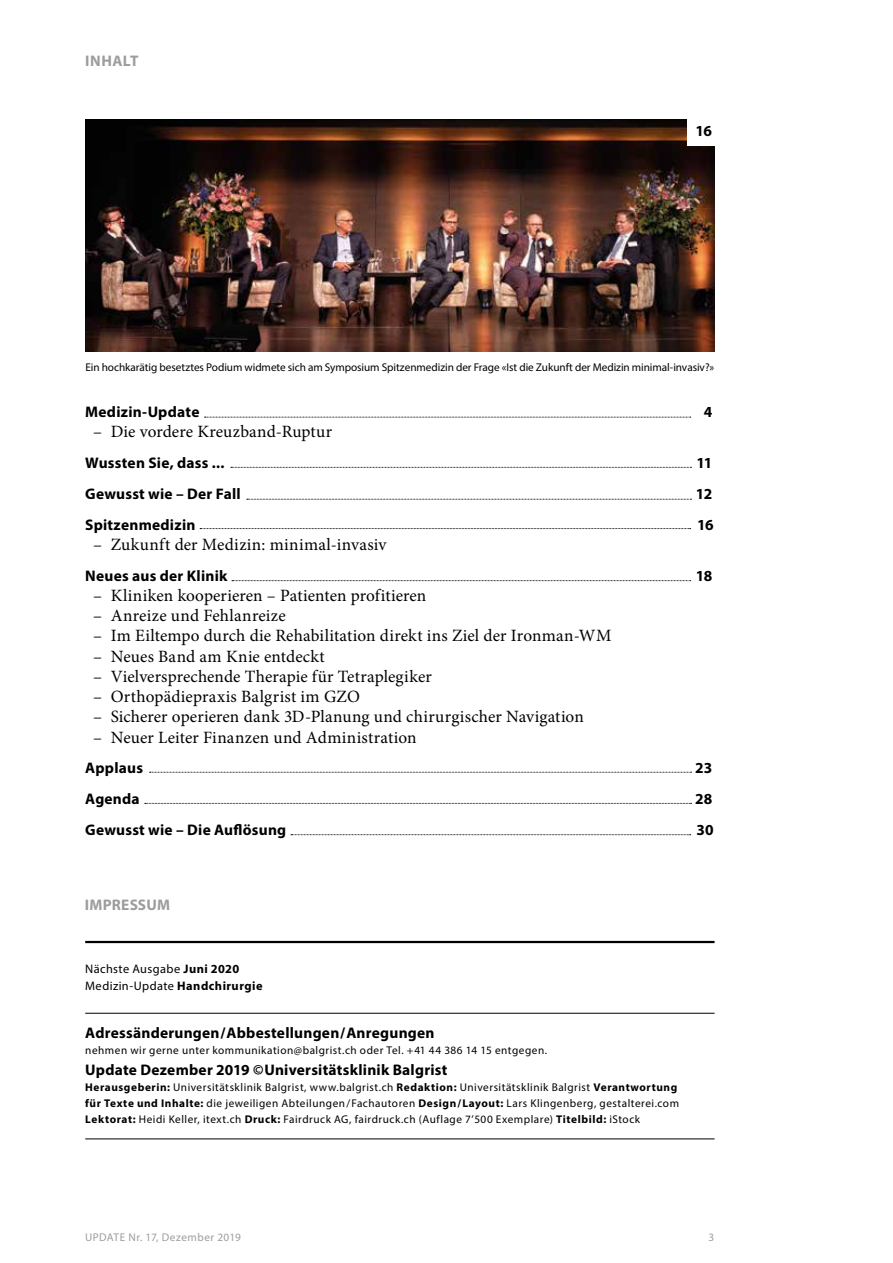
<style>
.page{position:relative;width:893px;height:1263px;background:#fff}
.page>*{position:absolute;margin:0;border:0;box-sizing:border-box;transform-origin:0 0}
.t1{font:17.25px "Minion Pro";letter-spacing:.005em;color:#000}
.t2{font:700 15.3px "Myriad Pro";letter-spacing:.015em;color:#000}
.t3{font:700 15.3px "Myriad Pro";letter-spacing:.015em;color:#9d9d9c}
.t4{font:12.3px/17.5px "Myriad Pro";letter-spacing:.03em;color:#000}
.t5{font:11.25px/15.8px "Myriad Pro";letter-spacing:.045em;color:#000}
.t6{font:11.25px "Myriad Pro";letter-spacing:-.005em;color:#000}
.t7{font:11.25px "Myriad Pro";letter-spacing:.045em;color:#9d9d9c}
.s1{font-weight:700}
</style>
<div class="page">
<hr style="left:85px;top:1139px;width:630px;height:1px;background:#000">
<hr style="left:85px;top:941px;width:630px;height:2px;background:#000">
<hr style="left:85px;top:1013px;width:630px;height:1px;background:#000">
<img style="left:85px;top:119px;width:630px;height:233px">
<svg style="left:204px;top:417px;width:487px;height:1px"></svg>
<svg style="left:247px;top:499px;width:444px;height:1px"></svg>
<svg style="left:200px;top:528px;width:491px;height:1px"></svg>
<svg style="left:232px;top:580px;width:459px;height:1px"></svg>
<svg style="left:150px;top:772px;width:541px;height:1px"></svg>
<svg style="left:145px;top:803px;width:546px;height:1px"></svg>
<svg style="left:291px;top:834px;width:400px;height:1px"></svg>
<svg style="left:231px;top:467px;width:460px;height:1px"></svg>
<div style="left:687px;top:115px;width:29px;height:31px;background:#fff"></div>
<h2 class="t3" style="left:85px;top:50px;width:55px">INHALT</h2>
<h2 class="t2" style="left:695px;top:121px;width:18px">16</h2>
<p class="t6" style="left:85px;top:360px;width:630px">Ein hochkarätig besetztes Podium widmete sich am Symposium Spitzenmedizin der Frage «Ist die Zukunft der Medizin minimal-invasiv?»</p>
<h2 class="t2" style="left:85px;top:402px;width:116px">Medizin-Update</h2>
<h2 class="t2" style="left:704px;top:402px;width:10px">4</h2>
<h1 class="t1" style="left:93px;top:420px;width:241px">– Die vordere Kreuzband-Ruptur</h1>
<h2 class="t2" style="left:85px;top:453px;width:141px">Wussten Sie, dass ...</h2>
<h2 class="t2" style="left:696px;top:453px;width:17px">11</h2>
<h2 class="t2" style="left:85px;top:484px;width:157px">Gewusst wie – Der Fall</h2>
<h2 class="t2" style="left:696px;top:484px;width:18px">12</h2>
<h2 class="t2" style="left:85px;top:514px;width:112px">Spitzenmedizin</h2>
<h2 class="t2" style="left:697px;top:514px;width:18px">16</h2>
<h1 class="t1" style="left:93px;top:533px;width:295px">– Zukunft der Medizin: minimal-invasiv</h1>
<h2 class="t2" style="left:85px;top:565px;width:144px">Neues aus der Klinik</h2>
<h2 class="t2" style="left:696px;top:565px;width:18px">18</h2>
<h1 class="t1" style="left:93px;top:584px;width:335px">– Kliniken kooperieren – Patienten profitieren</h1>
<h1 class="t1" style="left:93px;top:604px;width:194px">– Anreize und Fehlanreize</h1>
<h1 class="t1" style="left:93px;top:624px;width:520px">– Im Eiltempo durch die Rehabilitation direkt ins Ziel der Ironman-WM</h1>
<h1 class="t1" style="left:93px;top:645px;width:233px">– Neues Band am Knie entdeckt</h1>
<h1 class="t1" style="left:93px;top:665px;width:340px">– Vielversprechende Therapie für Tetraplegiker</h1>
<h1 class="t1" style="left:93px;top:685px;width:268px">– Orthopädiepraxis Balgrist im GZO</h1>
<h1 class="t1" style="left:93px;top:705px;width:492px">– Sicherer operieren dank 3D-Planung und chirurgischer Navigation</h1>
<h1 class="t1" style="left:93px;top:726px;width:325px">– Neuer Leiter Finanzen und Administration</h1>
<h2 class="t2" style="left:85px;top:758px;width:59px">Applaus</h2>
<h2 class="t2" style="left:695px;top:758px;width:19px">23</h2>
<h2 class="t2" style="left:85px;top:789px;width:56px">Agenda</h2>
<h2 class="t2" style="left:695px;top:789px;width:19px">28</h2>
<h2 class="t2" style="left:85px;top:820px;width:203px">Gewusst wie – Die Auflösung</h2>
<h2 class="t2" style="left:697px;top:820px;width:19px">30</h2>
<h2 class="t3" style="left:85px;top:895px;width:87px">IMPRESSUM</h2>
<p class="t4" style="left:85px;top:960px;width:179px">Nächste Ausgabe <span class="s1">Juni 2020<br></span>Medizin-Update <span class="s1">Handchirurgie</span></p>
<h2 class="t2" style="left:85px;top:1022px;width:351px">Adressänderungen/Abbestellungen/Anregungen</h2>
<p class="t5" style="left:85px;top:1042px;width:463px">nehmen wir gerne unter kommunikation@balgrist.ch oder Tel. +41 44 386 14 15 entgegen.</p>
<h2 class="t2" style="left:85px;top:1060px;width:364px">Update Dezember 2019 ©Universitätsklinik Balgrist</h2>
<p class="t5" style="left:85px;top:1079px;width:595px"><span class="s1">Herausgeberin:</span> Universitätsklinik Balgrist, www.balgrist.ch <span class="s1">Redaktion:</span> Universitätsklinik Balgrist <span class="s1">Verantwortung für Texte und Inhalte:</span> die jeweiligen Abteilungen/Fachautoren <span class="s1">Design/Layout:</span> Lars Klingenberg, gestalterei.com<br><span class="s1">Lektorat:</span> Heidi Keller, itext.ch <span class="s1">Druck:</span> Fairdruck AG, fairdruck.ch (Auflage 7’500 Exemplare) <span class="s1">Titelbild:</span> iStock</p>
<p class="t7" style="left:85px;top:1230px;width:157px">UPDATE Nr. 17, Dezember 2019</p>
<p class="t7" style="left:709px;top:1230px;width:7px">3</p>
</div>
